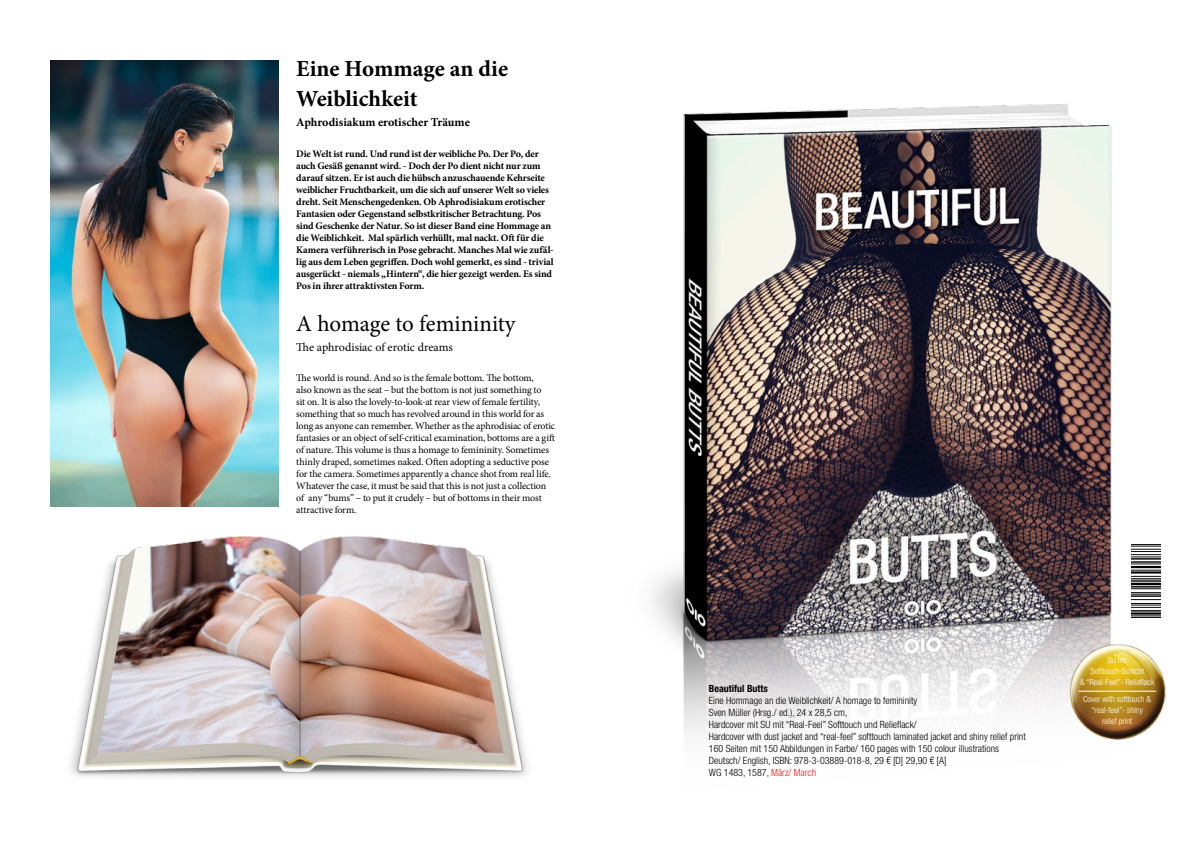
<style>
.page{position:relative;width:1191px;height:842px;background:#fff}
.page>*{position:absolute;margin:0;border:0;box-sizing:border-box;transform-origin:0 0}
.t1{font:700 23px/30px "Minion Pro";color:#000}
.t2{font:23px "Minion Pro";letter-spacing:-.005em;color:#000}
.t3{font:700 12px "Minion Pro";color:#000}
.t4{font:12px "Minion Pro";color:#000}
.t5{font:10px/12px "Minion Pro";letter-spacing:-.015em;color:#000}
.t6{font:700 10px/12px "Minion Pro";letter-spacing:-.015em;color:#000}
.t7{font:300 condensed 10px/12px "Helvetica Neue";color:#000}
.t8{font:700 condensed 10px "Helvetica Neue";color:#000}
.t9{font:300 condensed 8.5px/11px "Helvetica Neue";color:#fff;text-align:center}
.s1{font-family:"Helvetica"}
.s2{color:#ec1b24}
</style>
<div class="page">
<img style="left:652px;top:104px;width:509px;height:632px">
<img style="left:70px;top:536px;width:458px;height:242px">
<img style="left:50px;top:61px;width:228px;height:445px">
<svg style="left:1131px;top:564px;width:29px;height:44px"></svg>
<hr style="left:1131px;top:561px;width:29px;height:2px;background:#000">
<hr style="left:1131px;top:558px;width:29px;height:2px;background:#000">
<svg style="left:1131px;top:544px;width:29px;height:14px"></svg>
<img style="left:1036px;top:610px;width:130px;height:130px">
<hr style="left:1078px;top:691px;width:78px;height:1px;background:#fff">
<h1 class="t1" style="left:296px;top:53px;width:213px">Eine Hommage an die<br>Weiblichkeit</h1>
<p class="t3" style="left:296px;top:113px;width:175px">Aphrodisiakum erotischer Träume</p>
<p class="t6" style="left:296px;top:147px;width:259px">Die Welt ist rund. Und rund ist der weibliche Po. Der Po, der auch Gesäß genannt wird. - Doch der Po dient nicht nur zum darauf sitzen. Er ist auch die hübsch anzuschauende Kehrseite weiblicher Fruchtbarkeit, um die sich auf unserer Welt so vieles dreht. Seit Menschengedenken. Ob Aphrodisiakum erotischer Fantasien oder Gegenstand selbstkritischer Betrachtung. Pos sind Geschenke der Natur. So ist dieser Band eine Hommage an die Weiblichkeit. Mal spärlich verhüllt, mal nackt. Oft für die Kamera verführerisch in Pose gebracht. Manches Mal wie zufäl&shy;lig aus dem Leben gegriffen. Doch wohl gemerkt, es sind - trivial ausgerückt - niemals „Hintern“, die hier gezeigt werden. Es sind Pos in ihrer attraktivsten Form.</p>
<h1 class="t2" style="left:296px;top:308px;width:221px">A homage to femininity</h1>
<p class="t4" style="left:296px;top:339px;width:158px">The aphrodisiac of erotic dreams</p>
<p class="t5" style="left:296px;top:372px;width:260px">The world is round. And so is the female bottom. The bottom,<br>also known as the seat – but the bottom is not just something to<br>sit on. It is also the lovely-to-look-at rear view of female fertility, something that so much has revolved around in this world for as long as anyone can remember. Whether as the aphrodisiac of erotic fantasies or an object of self-critical examination, bottoms are a gift of nature. This volume is thus a homage to femininity. Sometimes thinly draped, sometimes naked. Often adopting a seductive pose for the camera. Sometimes apparently a chance shot from real life.<br>Whatever the case, it must be said that this is not just a collection of any “bums” – to put it crudely – but of bottoms in their most attractive form.</p>
<p class="t8" style="left:709px;top:682px;width:61px">Beautiful Butts</p>
<p class="t7" style="left:709px;top:694px;width:318px">Eine Hommage an die Weiblichkeit/ A homage to femininity<br>Sven Müller (Hrsg./ ed.), 24 x 28,5 cm,<br>Hardcover mit SU mit “Real-Feel” Softtouch und Relieflack/<br>Hardcover with dust jacket and “real-feel” softtouch laminated jacket and shiny relief print 160 Seiten mit 150 Abbildungen in Farbe/ 160 pages with 150 colour illustrations Deutsch/ English, ISBN: 978-3-03889-018-8, 29 <span class="s1">€</span> [D] 29,90 <span class="s1">€</span> [A]<br>WG 1483, 1587, <span class="s2">März/ March</span></p>
<p class="t9" style="left:1080px;top:654px;width:76px">SU mit<br>Softtouch-Schicht<br>&amp; “Real-Feel”- Relieflack</p>
<p class="t9" style="left:1083px;top:693px;width:69px">Cover with softtouch &amp; “real-feel”- shiny relief print</p>
</div>
